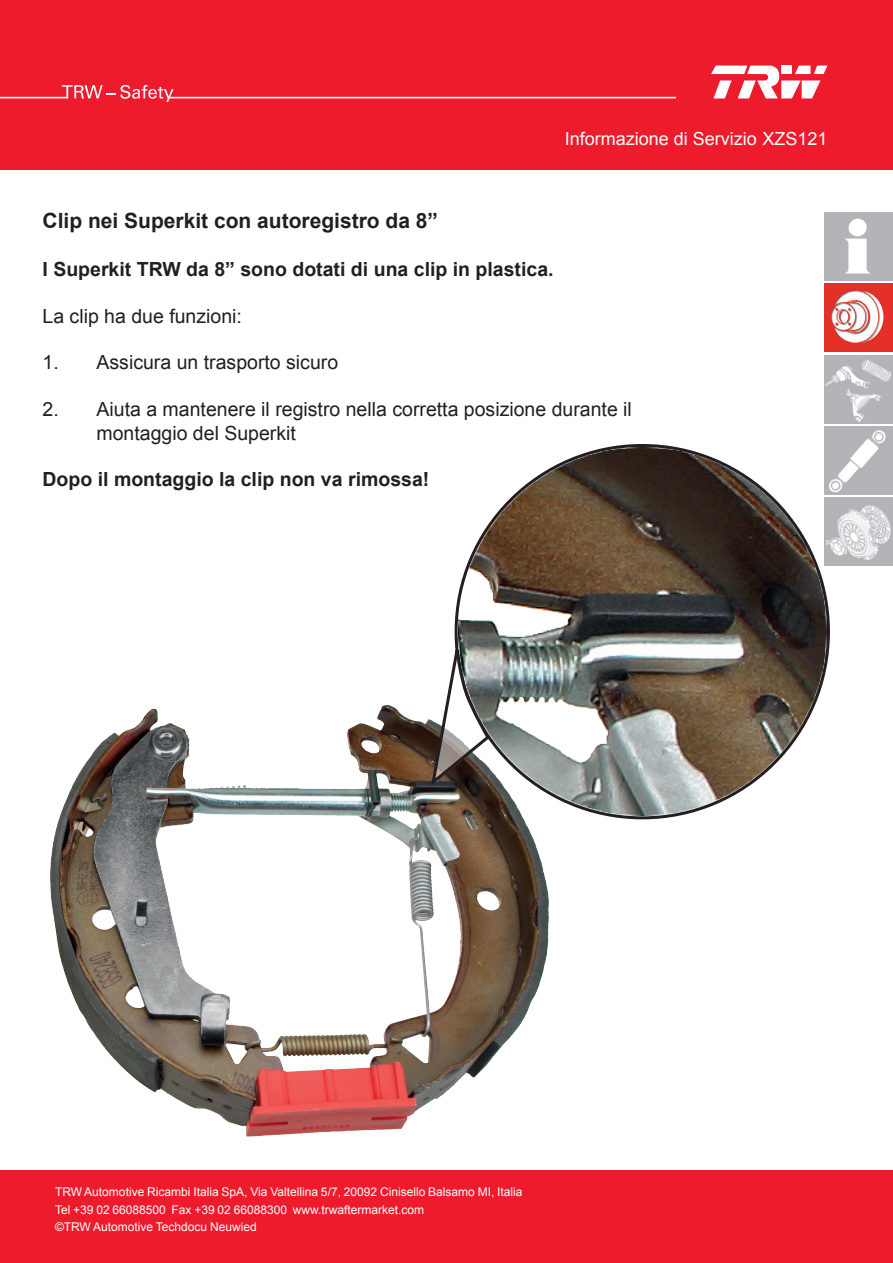
<style>
.page{position:relative;width:893px;height:1263px;background:#ee1b2c}
.page>*{position:absolute;margin:0;border:0;box-sizing:border-box;transform-origin:0 0}
.t1{font:700 21px "Arial";color:#231f20}
.t2{font:19.5px/23.4px "Arial";color:#231f20}
.t3{font:700 19.5px "Arial";color:#231f20}
.t4{font:18px "Arial";color:#fff}
.t5{font:12px/17.2px "Arial";color:#fff}
</style>
<div class="page">
<div style="left:0;top:171px;width:893px;height:999px;background:#fff"></div>
<svg style="left:62px;top:85px;width:112px;height:17px"></svg>
<hr style="left:0;top:97px;width:68px;height:1px;background:#fff">
<hr style="left:168px;top:97px;width:507px;height:1px;background:#fff">
<svg style="left:711px;top:66px;width:116px;height:32px"></svg>
<img style="left:825px;top:213px;width:68px;height:68px">
<img style="left:825px;top:284px;width:68px;height:68px">
<img style="left:825px;top:355px;width:68px;height:68px">
<img style="left:825px;top:426px;width:68px;height:68px">
<img style="left:827px;top:497px;width:66px;height:68px">
<img style="left:50px;top:705px;width:499px;height:432px">
<img style="left:459px;top:448px;width:368px;height:368px">
<svg style="left:429px;top:646px;width:62px;height:143px"></svg>
<h3 class="t4" style="left:565px;top:127px;width:264px">Informazione di Servizio XZS121</h3>
<h1 class="t1" style="left:43px;top:207px;width:397px">Clip nei Superkit con autoregistro da 8”</h1>
<h2 class="t3" style="left:43px;top:256px;width:513px">I Superkit TRW da 8” sono dotati di una clip in plastica.</h2>
<h2 class="t2" style="left:43px;top:304px;width:201px">La clip ha due funzioni:</h2>
<h2 class="t2" style="left:43px;top:351px;width:297px">1. Assicura un trasporto sicuro</h2>
<h2 class="t2" style="left:96px;top:398px;width:537px;text-indent:-54px">2. Aiuta a mantenere il registro nella corretta posizione durante il montaggio del Superkit</h2>
<h2 class="t3" style="left:43px;top:467px;width:388px">Dopo il montaggio la clip non va rimossa!</h2>
<p class="t5" style="left:55px;top:1184px;width:469px">TRW Automotive Ricambi Italia SpA, Via Valtellina 5/7, 20092 Cinisello Balsamo MI, Italia<br>Tel +39 02 66088500 Fax +39 02 66088300 www.trwaftermarket.com</p>
<p class="t5" style="left:55px;top:1218px;width:203px">©TRW Automotive Techdocu Neuwied</p>
</div>
